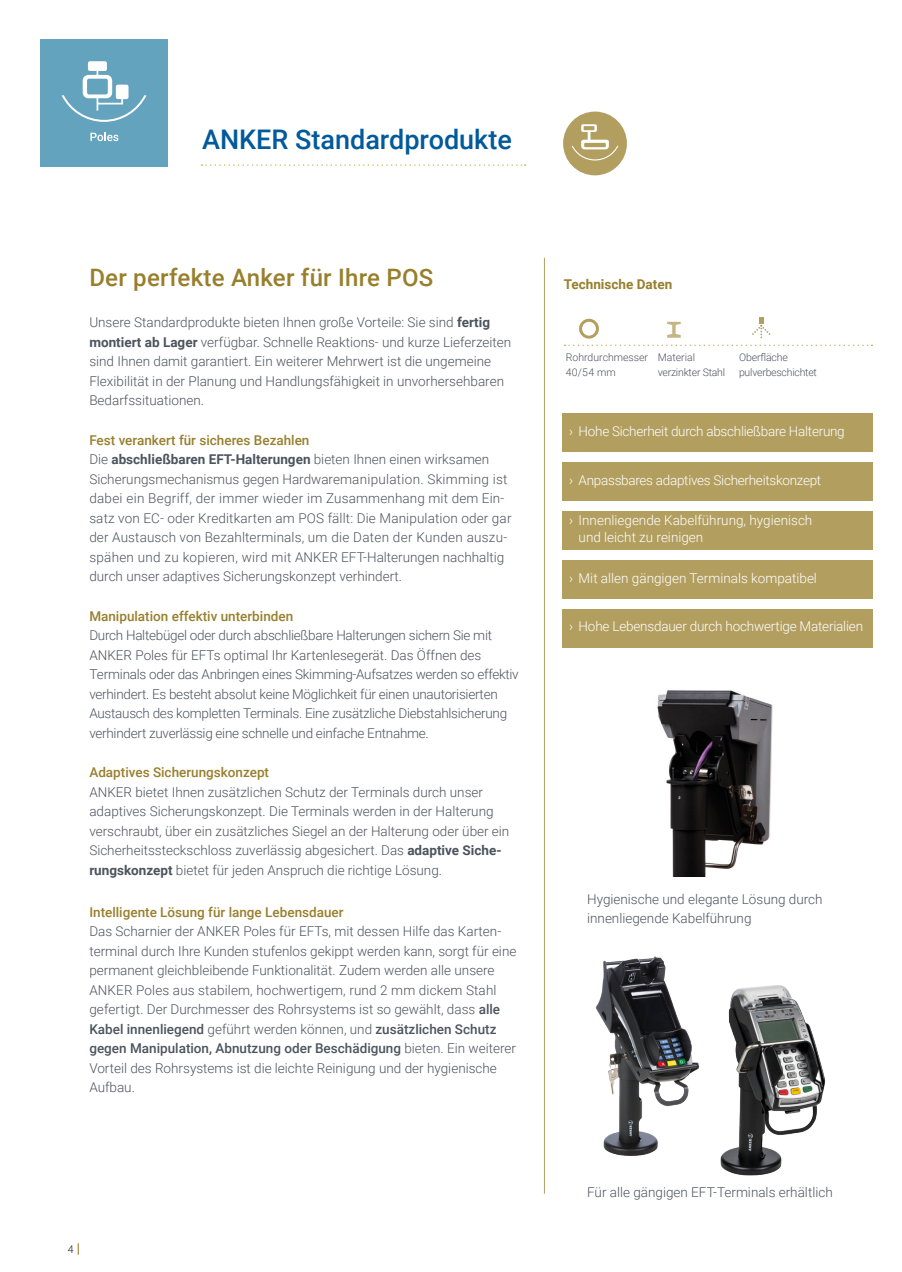
<style>
.page{position:relative;width:902px;height:1272px;background:#fff}
.page>*{position:absolute;margin:0;border:0;box-sizing:border-box;transform-origin:0 0}
.fliesstext{font:500 27px "Roboto";color:#005a9b}
.t1{font:500 24px "Roboto";letter-spacing:.01em;color:#977f2c}
.fliesstext-2{font:300 13.5px/19.5px "Roboto";color:#4c545e}
.fliesstext-3{font:300 13.5px/19.5px "Roboto";letter-spacing:-.02em;color:#4c545e}
.fliesstext-4{font:300 13.5px/16.5px "Roboto";letter-spacing:-.015em;color:#fff}
.sublines{font:500 13.5px "Roboto";color:#977f2c}
.fliesstext-5{font:500 13.5px "Roboto";color:#977f2c}
.sublines-2{font:700 13.5px "Roboto";color:#977f2c}
.fliesstext-6{font:300 10.5px/15px "Roboto";letter-spacing:-.01em;color:#4c545e}
.t2{font:300 10.5px "Roboto";color:#1d1d1b}
.s1{font-weight:700}
.s2{font-weight:500}
.s3{font-weight:500;font-size:13.5px;color:#977f2c}
</style>
<div class="page">
<hr style="left:544px;top:258px;width:1px;height:935px;background:#b29f60">
<svg style="left:201px;top:164px;width:324px;height:2px"></svg>
<div style="left:40px;top:39px;width:128px;height:128px;background:#64a3bd"></div>
<svg style="left:62px;top:61px;width:84px;height:61px"></svg>
<svg style="left:90px;top:132px;width:28px;height:9px"></svg>
<svg style="left:564px;top:344px;width:308px;height:2px"></svg>
<div style="left:562px;top:462px;width:311px;height:39px;background:#b29f60"></div>
<div style="left:562px;top:414px;width:311px;height:38px;background:#b29f60"></div>
<div style="left:562px;top:511px;width:311px;height:39px;background:#b29f60"></div>
<div style="left:562px;top:560px;width:311px;height:38px;background:#b29f60"></div>
<div style="left:562px;top:609px;width:311px;height:38px;background:#b29f60"></div>
<svg style="left:579px;top:319px;width:20px;height:19px"></svg>
<svg style="left:667px;top:322px;width:13px;height:16px"></svg>
<svg style="left:752px;top:317px;width:18px;height:21px"></svg>
<div style="left:563px;top:112px;width:64px;height:63px;background:#b29f60;border-radius:50%"></div>
<svg style="left:571px;top:124px;width:47px;height:36px"></svg>
<img style="left:595px;top:956px;width:105px;height:200px">
<img style="left:720px;top:985px;width:105px;height:191px">
<img style="left:657px;top:690px;width:116px;height:186px">
<p class="fliesstext" style="left:202px;top:120px;width:311px">ANKER Standardprodukte</p>
<p class="t1" style="left:89px;top:261px;width:345px">Der perfekte Anker für Ihre POS</p>
<p class="fliesstext-2" style="left:89px;top:312px;width:423px">Unsere Standardprodukte bieten Ihnen große Vorteile: Sie sind <span class="s1">fertig montiert ab Lager</span> verfügbar. Schnelle Reaktions- und kurze Lieferzeiten sind Ihnen damit garantiert. Ein weiterer Mehrwert ist die ungemeine Flexibilität in der Planung und Handlungsfähigkeit in unvorhersehbaren Bedarfssituationen.</p>
<p class="sublines" style="left:89px;top:430px;width:221px">Fest verankert für sicheres Bezahlen</p>
<p class="fliesstext-2" style="left:89px;top:449px;width:423px">Die <span class="s1">abschließbaren EFT-Halterungen</span> bieten Ihnen einen wirksamen Sicherungsmechanismus gegen Hardwaremanipulation. Skimming ist dabei ein Begriff, der immer wieder im Zusammenhang mit dem Ein&shy;satz von EC- oder Kreditkarten am POS fällt: Die Manipulation oder gar der Austausch von Bezahlterminals, um die Daten der Kunden auszu&shy;spähen und zu kopieren, wird mit ANKER EFT-Halterungen nachhaltig durch unser adaptives Sicherungskonzept verhindert.</p>
<p class="sublines" style="left:89px;top:606px;width:205px">Manipulation effektiv unterbinden</p>
<p class="fliesstext-3" style="left:89px;top:625px;width:431px">Durch Haltebügel oder durch abschließbare Halterungen sichern Sie mit ANKER Poles für EFTs optimal Ihr Kartenlesegerät. Das Öffnen des Terminals oder das Anbringen eines Skimming-Aufsatzes werden so effektiv verhindert. Es besteht absolut keine Möglichkeit für einen unautorisierten Austausch des kompletten Terminals. Eine zusätzliche Diebstahlsicherung verhindert zuverlässig eine schnelle und einfache Entnahme.</p>
<p class="sublines" style="left:89px;top:763px;width:181px">Adaptives Sicherungskonzept</p>
<p class="fliesstext-2" style="left:89px;top:781px;width:421px">ANKER bietet Ihnen zusätzlichen Schutz der Terminals durch unser adaptives Sicherungskonzept. Die Terminals werden in der Halterung verschraubt, über ein zusätzliches Siegel an der Halterung oder über ein Sicherheitssteckschloss zuverlässig abgesichert. Das <span class="s1">adaptive Siche&shy;rungskonzept</span> bietet für jeden Anspruch die richtige Lösung.</p>
<p class="fliesstext-5" style="left:89px;top:902px;width:256px">Intelligente Lösung für lange Lebensdauer</p>
<p class="fliesstext-2" style="left:89px;top:921px;width:428px">Das Scharnier der ANKER Poles für EFTs, mit dessen Hilfe das Karten&shy;terminal durch Ihre Kunden stufenlos gekippt werden kann, sorgt für eine permanent gleichbleibende Funktionalität. Zudem werden alle unsere ANKER Poles aus stabilem, hochwertigem, rund 2 mm dickem Stahl gefertigt. Der Durchmesser des Rohrsystems ist so gewählt, dass <span class="s2">alle Kabel innenliegend</span> geführt werden können, und <span class="s2">zusätzlichen Schutz gegen Manipulation, Abnutzung oder Beschädigung</span> bieten. Ein weiterer Vorteil des Rohrsystems ist die leichte Reinigung und der hygienische Aufbau.</p>
<p class="t2" style="left:68px;top:1242px;width:14px">4 <span class="s3">|</span></p>
<p class="sublines-2" style="left:563px;top:274px;width:110px">Technische Daten</p>
<p class="fliesstext-6" style="left:566px;top:349px;width:84px">Rohrdurchmesser<br>40/54 mm</p>
<p class="fliesstext-6" style="left:657px;top:349px;width:69px">Material verzinkter Stahl</p>
<p class="fliesstext-6" style="left:739px;top:349px;width:79px">Oberfläche pulverbeschichtet</p>
<p class="fliesstext-4" style="left:569px;top:422px;width:277px">› Hohe Sicherheit durch abschließbare Halterung</p>
<p class="fliesstext-4" style="left:569px;top:471px;width:254px">› Anpassbares adaptives Sicherheitskonzept</p>
<p class="fliesstext-4" style="left:578px;top:512px;width:235px;text-indent:-10px">› Innenliegende Kabelführung, hygienisch und leicht zu reinigen</p>
<p class="fliesstext-4" style="left:569px;top:569px;width:249px">› Mit allen gängigen Terminals kompatibel</p>
<p class="fliesstext-4" style="left:569px;top:618px;width:295px">› Hohe Lebensdauer durch hochwertige Materialien</p>
<p class="fliesstext-2" style="left:587px;top:888px;width:237px">Hygienische und elegante Lösung durch innenliegende Kabelführung</p>
<p class="fliesstext-2" style="left:587px;top:1181px;width:247px">Für alle gängigen EFT-Terminals erhältlich</p>
</div>
